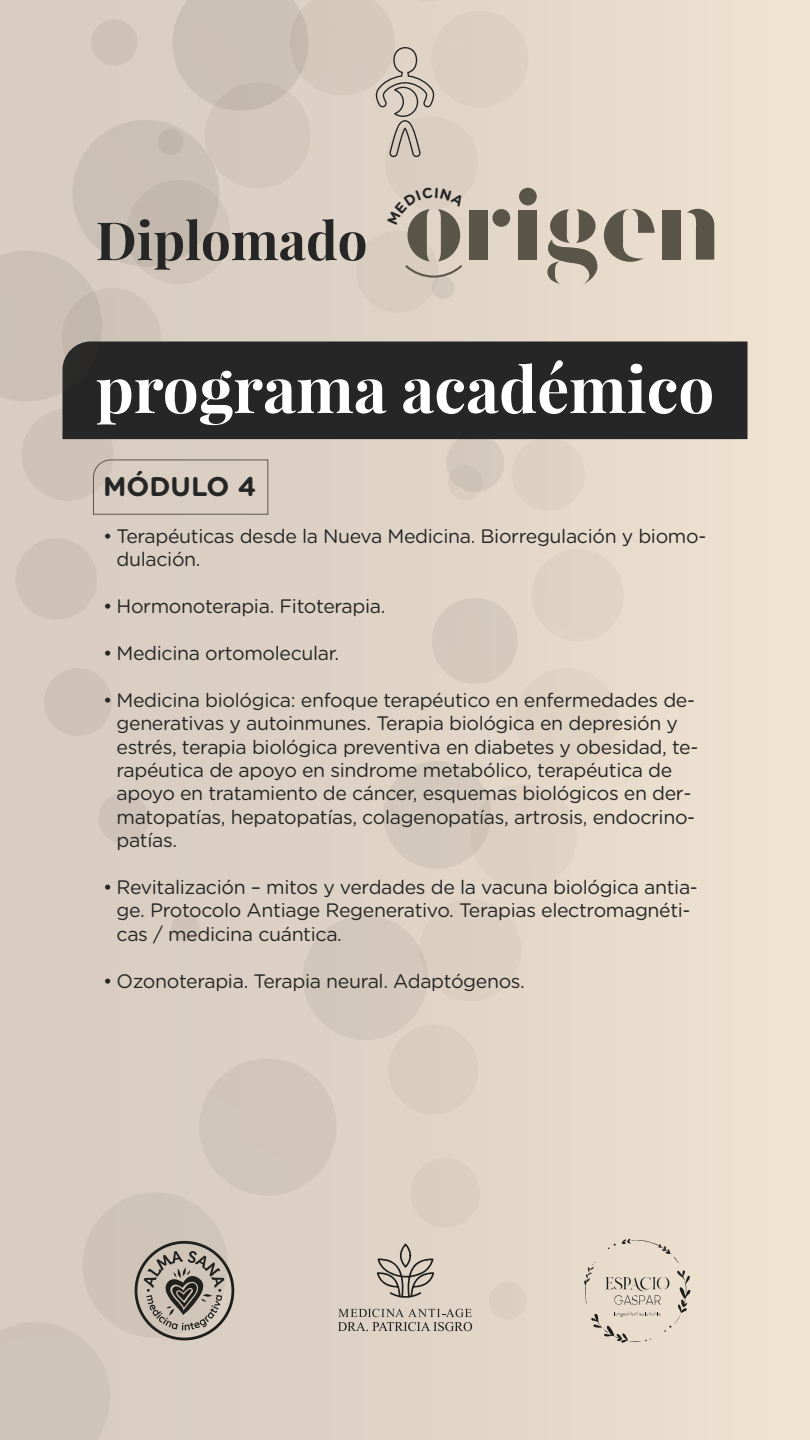
<style>
.page{position:relative;width:810px;height:1440px;background:#fff}
.page>*{position:absolute;margin:0;border:0;box-sizing:border-box;transform-origin:0 0}
.t1{font:700 63.75px "Playfair Display";color:#fff}
.t2{font:700 52.88px "Playfair Display";color:#262626}
.t3{font:700 27px "Gotham Rounded";color:#262626}
.t4{font:19.5px/23.4px "Gotham Rounded";letter-spacing:-.02em;color:#262626}
</style>
<div class="page">
<div style="left:0;top:0;width:810px;height:1440px;background:linear-gradient(to right,#d4c8bf,#eee1d0)"></div>
<div style="left:62px;top:341px;width:686px;height:98px;background:#262626"></div>
<svg style="left:584px;top:1239px;width:106px;height:104px;background:#dbcfc1"></svg>
<svg style="left:135px;top:1241px;width:99px;height:99px;background:#b4aaa1"></svg>
<svg style="left:377px;top:1244px;width:57px;height:55px;background:#b8afa4"></svg>
<svg style="left:338px;top:1309px;width:134px;height:22px;background:#b9afa4"></svg>
<svg style="left:0;top:1322px;width:110px;height:118px;background:#d0c4ba"></svg>
<svg style="left:82px;top:1192px;width:146px;height:146px;background:#bab0a6"></svg>
<div style="left:199px;top:1058px;width:138px;height:138px;background:#d1c5ba;border-radius:50%"></div>
<div style="left:303px;top:915px;width:125px;height:125px;background:#d3c7bb;border-radius:50%"></div>
<div style="left:383px;top:761px;width:108px;height:108px;background:#d4c8bc;border-radius:50%"></div>
<div style="left:432px;top:598px;width:86px;height:86px;background:#d5c9bc;border-radius:50%"></div>
<div style="left:446px;top:434px;width:58px;height:58px;background:#d4c9bc;border-radius:50%"></div>
<div style="left:432px;top:276px;width:23px;height:23px;background:#d3c8bc;border-radius:50%"></div>
<div style="left:72px;top:120px;width:147px;height:147px;background:#cbc0b5;border-radius:50%"></div>
<svg style="left:0;top:251px;width:102px;height:151px;background:#b4aaa1"></svg>
<div style="left:469px;top:210px;width:19px;height:50px;background:#5b5549"></div>
<div style="left:519px;top:210px;width:18px;height:50px;background:#5b5549"></div>
<div style="left:492px;top:209px;width:18px;height:18px;background:#5b5549;border-radius:50%"></div>
<div style="left:519px;top:188px;width:18px;height:17px;background:#5b5549;border-radius:50%"></div>
<svg style="left:547px;top:208px;width:108px;height:76px;background:#b6ac9e"></svg>
<div style="left:663px;top:210px;width:18px;height:50px;background:#5b5549"></div>
<svg style="left:687px;top:209px;width:27px;height:51px"></svg>
<svg style="left:172px;top:0;width:306px;height:158px;background:#d3c7bb"></svg>
<svg style="left:93px;top:459px;width:176px;height:56px;background:#d3c7bc"></svg>
<svg style="left:387px;top:187px;width:78px;height:91px;background:#bfb4a7"></svg>
<h2 class="t2" style="left:96px;top:207px;width:273px">Diplomado</h2>
<h1 class="t1" style="left:96px;top:349px;width:620px">programa académico</h1>
<h3 class="t3" style="left:103px;top:467px;width:155px">MÓDULO 4</h3>
<p class="t4" style="left:117px;top:523px;width:591px;text-indent:-13px">• Terapéuticas desde la Nueva Medicina. Biorregulación y biomo&shy;dulación.</p>
<p class="t4" style="left:103px;top:594px;width:284px">• Hormonoterapia. Fitoterapia.</p>
<p class="t4" style="left:103px;top:640px;width:238px">• Medicina ortomolecular.</p>
<p class="t4" style="left:117px;top:687px;width:583px;text-indent:-13px">• Medicina biológica: enfoque terapéutico en enfermedades de&shy;generativas y autoinmunes. Terapia biológica en depresión y estrés, terapia biológica preventiva en diabetes y obesidad, te&shy;rapéutica de apoyo en sindrome metabólico, terapéutica de apoyo en tratamiento de cáncer, esquemas biológicos en der&shy;matopatías, hepatopatías, colagenopatías, artrosis, endocrino&shy;patías.</p>
<p class="t4" style="left:117px;top:874px;width:583px;text-indent:-13px">• Revitalización – mitos y verdades de la vacuna biológica antia&shy;ge. Protocolo Antiage Regenerativo. Terapias electromagnéti&shy;cas / medicina cuántica.</p>
<p class="t4" style="left:103px;top:968px;width:423px">• Ozonoterapia. Terapia neural. Adaptógenos.</p>
</div>
